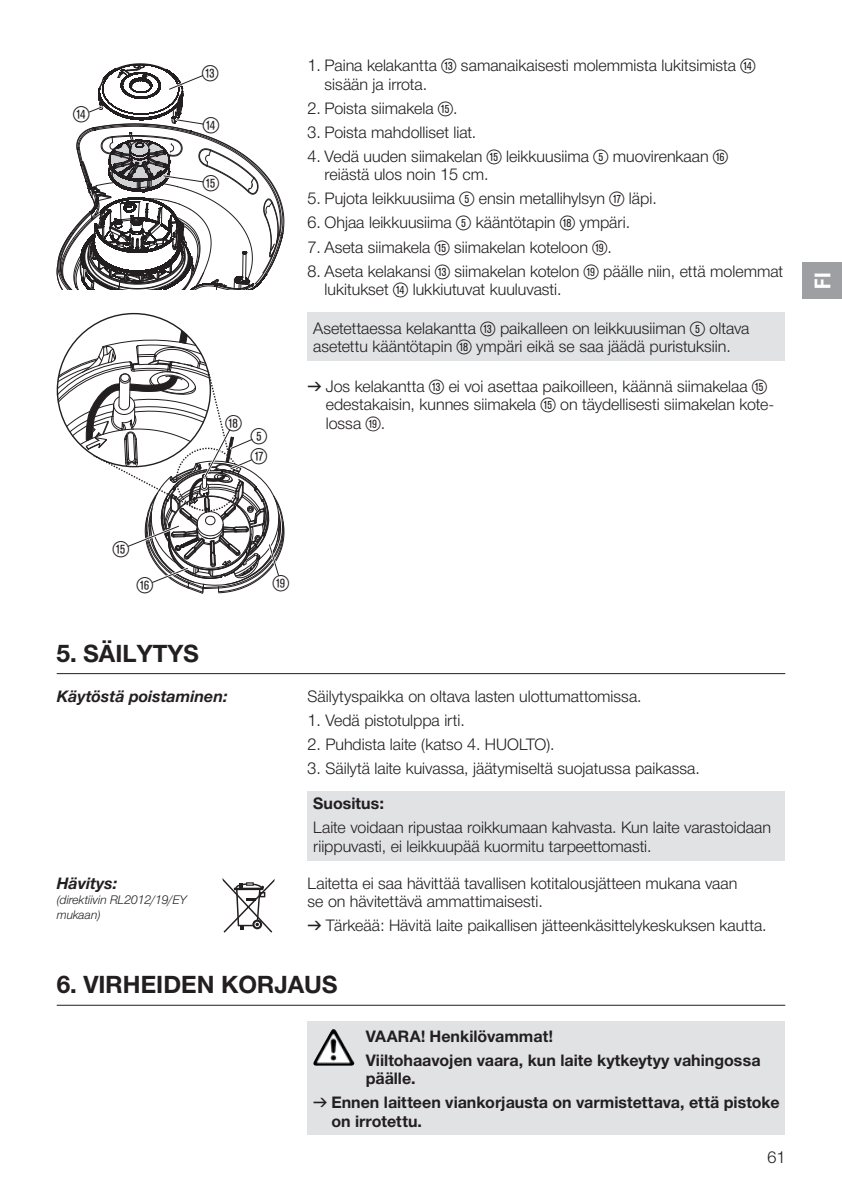
<style>
.page{position:relative;width:842px;height:1191px;background:#fff}
.page>*{position:absolute;margin:0;border:0;box-sizing:border-box;transform-origin:0 0}
.t1{font:700 24px "Gardena Sans";color:#231f20}
.t2{font:22px/20px "Ziffernim Kreisund Quadrat BQ";color:#231f20}
.t3{font:700 22px "Gardena Sans Cond";color:#fff}
.t4{font:16px/18.4px "Gardena Sans";color:#231f20}
.t5{font:700 16px/24px "Gardena Sans";color:#231f20}
.t6{font:italic 700 16px "Gardena Sans";color:#231f20}
.t7{font:italic 12px/15px "Gardena Sans";color:#231f20}
.s1{font-family:"Ziffernim Kreisund Quadrat BQ";font-size:20px}
.s2{font-family:"Formdruck"}
.s3{font-family:"Formdruck";font-weight:400}
</style>
<div class="page">
<div style="left:308px;top:312px;width:477px;height:48px;background:#e1e2e4"></div>
<svg style="left:57px;top:63px;width:228px;height:227px"></svg>
<svg style="left:57px;top:330px;width:228px;height:264px"></svg>
<div style="left:308px;top:791px;width:477px;height:69px;background:#e1e2e4"></div>
<hr style="left:57px;top:673px;width:728px;height:1px;background:#231f20">
<svg style="left:222px;top:878px;width:53px;height:55px"></svg>
<div style="left:308px;top:1021px;width:477px;height:114px;background:#e1e2e4"></div>
<hr style="left:57px;top:1004px;width:728px;height:1px;background:#231f20">
<img style="left:313px;top:1029px;width:31px;height:36px">
<div style="left:802px;top:262px;width:40px;height:37px;background:#9d9fa2"></div>
<h2 class="t2" style="left:73px;top:104px;width:18px">R</h2>
<h2 class="t2" style="left:113px;top:540px;width:18px">T</h2>
<h2 class="t2" style="left:137px;top:576px;width:18px">Z</h2>
<h2 class="t2" style="left:202px;top:64px;width:18px">E</h2>
<h2 class="t2" style="left:203px;top:115px;width:18px">R</h2>
<h2 class="t2" style="left:203px;top:173px;width:18px">T</h2>
<h2 class="t2" style="left:225px;top:413px;width:18px">I</h2>
<h2 class="t2" style="left:251px;top:426px;width:18px">5<br>U</h2>
<p class="t4" style="left:325px;top:56px;width:432px;text-indent:-17px">1. Paina kelakantta <span class="s1">E</span> samanaikaisesti molemmista lukitsimista <span class="s1">R </span>sisään ja irrota.</p>
<p class="t4" style="left:308px;top:98px;width:152px">2. Poista siimakela <span class="s1">T</span>.</p>
<p class="t4" style="left:308px;top:122px;width:170px">3. Poista mahdolliset liat.</p>
<p class="t4" style="left:325px;top:146px;width:405px;text-indent:-17px">4. Vedä uuden siimakelan <span class="s1">T</span> leikkuusiima <span class="s1">5</span> muovirenkaan <span class="s1">Z </span>reiästä ulos noin 15 cm.</p>
<p class="t4" style="left:308px;top:189px;width:351px">5. Pujota leikkuusiima <span class="s1">5</span> ensin metallihylsyn <span class="s1">U</span> läpi.</p>
<p class="t4" style="left:308px;top:213px;width:324px">6. Ohjaa leikkuusiima <span class="s1">5</span> kääntötapin <span class="s1">I</span> ympäri.</p>
<p class="t4" style="left:308px;top:237px;width:306px">7. Aseta siimakela <span class="s1">T</span> siimakelan koteloon <span class="s1">O</span>.</p>
<p class="t4" style="left:325px;top:261px;width:460px;text-indent:-17px">8. Aseta kelakansi <span class="s1">E</span> siimakelan kotelon <span class="s1">O</span> päälle niin, että molemmat lukitukset <span class="s1">R</span> lukkiutuvat kuuluvasti.</p>
<p class="t4" style="left:313px;top:318px;width:438px">Asetettaessa kelakantta <span class="s1">E</span> paikalleen on leikkuusiiman <span class="s1">5</span> oltava asetettu kääntötapin <span class="s1">I</span> ympäri eikä se saa jäädä puristuksiin.</p>
<p class="t4" style="left:326px;top:376px;width:450px;text-indent:-18px"><span class="s2">v</span> Jos kelakantta <span class="s1">E</span> ei voi asettaa paikoilleen, käännä siimakelaa <span class="s1">T </span>edestakaisin, kunnes siimakela <span class="s1">T</span> on täydellisesti siimakelan kote&shy;lossa <span class="s1">O</span>.</p>
<h2 class="t2" style="left:273px;top:573px;width:18px">O</h2>
<h1 class="t1" style="left:57px;top:635px;width:144px">5. SÄILYTYS</h1>
<p class="t6" style="left:57px;top:684px;width:172px">Käytöstä poistaminen:</p>
<p class="t4" style="left:308px;top:686px;width:335px">Säilytyspaikka on oltava lasten ulottumattomissa.</p>
<p class="t4" style="left:308px;top:710px;width:159px">1. Vedä pistotulppa irti.</p>
<p class="t4" style="left:308px;top:734px;width:249px">2. Puhdista laite (katso 4. HUOLTO).</p>
<p class="t4" style="left:308px;top:758px;width:394px">3. Säilytä laite kuivassa, jäätymiseltä suojatussa paikassa.</p>
<p class="t5" style="left:313px;top:790px;width:72px">Suositus:</p>
<p class="t4" style="left:313px;top:818px;width:459px">Laite voidaan ripustaa roikkumaan kahvasta. Kun laite varastoidaan riippuvasti, ei leikkuupää kuormitu tarpeettomasti.</p>
<p class="t6" style="left:57px;top:871px;width:62px">Hävitys:</p>
<p class="t7" style="left:57px;top:891px;width:132px">(direktiivin RL2012/19/EY mukaan)</p>
<p class="t4" style="left:308px;top:873px;width:431px">Laitetta ei saa hävittää tavallisen kotitalousjätteen mukana vaan se on hävitettävä ammattimaisesti.</p>
<p class="t4" style="left:308px;top:915px;width:460px"><span class="s2">v</span> Tärkeää: Hävitä laite paikallisen jätteenkäsittelykeskuksen kautta.</p>
<h1 class="t1" style="left:57px;top:967px;width:282px">6. VIRHEIDEN KORJAUS</h1>
<p class="t5" style="left:366px;top:1023px;width:396px">VAARA! Henkilövammat!<br>Viiltohaavojen vaara, kun laite kytkeytyy vahingossa</p>
<p class="t5" style="left:313px;top:1065px;width:468px;text-indent:52px">päälle.<br><span class="s3">v</span> Ennen laitteen viankorjausta on varmistettava, että pistoke</p>
<p class="t5" style="left:331px;top:1108px;width:92px">on irrotettu.</p>
<p class="t4" style="left:767px;top:1147px;width:19px">61</p>
<h2 class="t3" style="left:807px;top:289px;width:17px;rotate:-90deg">FI</h2>
</div>
